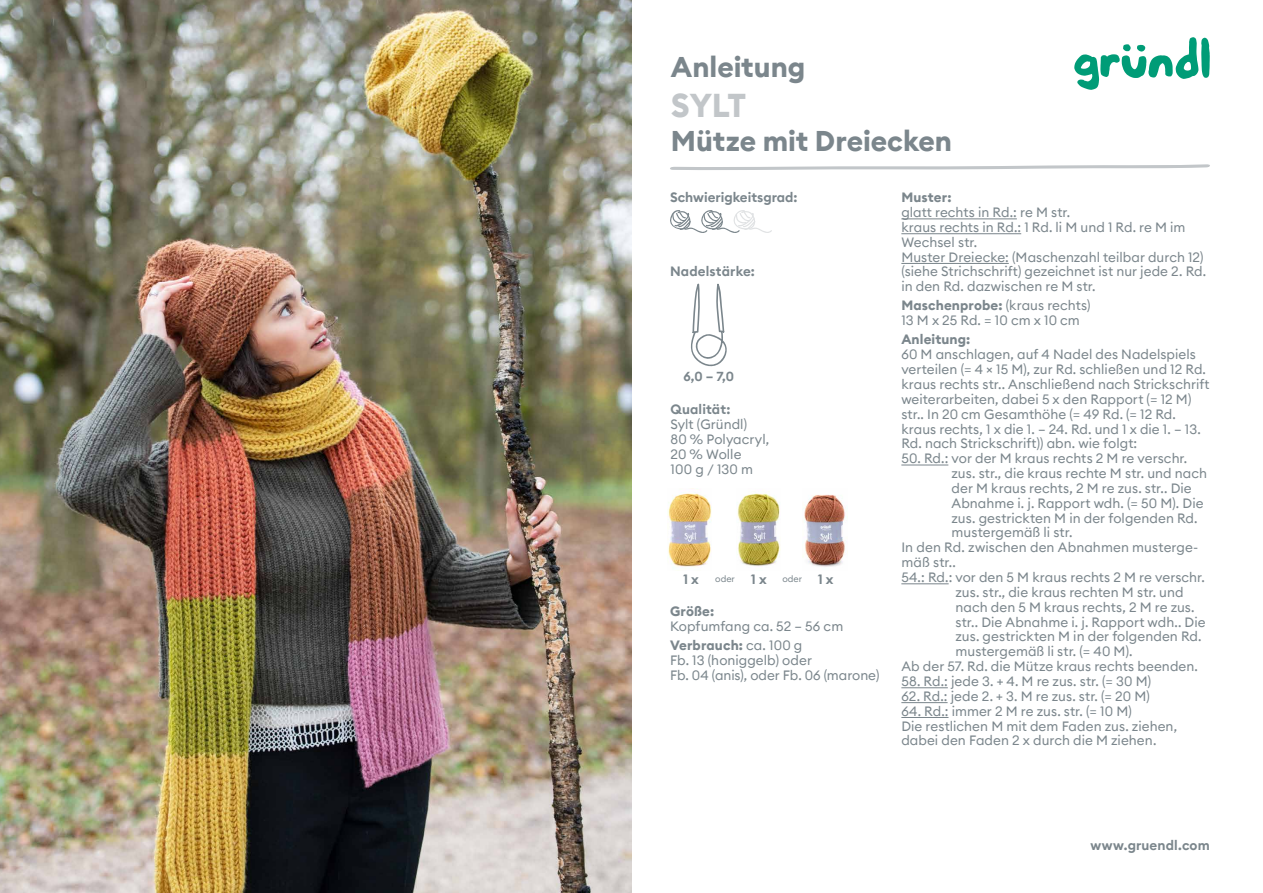
<style>
.page{position:relative;width:1263px;height:893px;background:#fff}
.page>*{position:absolute;margin:0;border:0;box-sizing:border-box;transform-origin:0 0}
.t1{font:700 33px "Euclid Circular B";color:#c2c6c9}
.t2{font:700 28.5px "Euclid Circular B";color:#7b868c}
.t3{font:13.5px/14.9px "Euclid Circular B";letter-spacing:.005em;color:#7b868c}
.t4{font:600 13.5px "Euclid Circular B";letter-spacing:.005em;color:#7b868c}
.t5{font:700 13.5px "Euclid Circular B";letter-spacing:.01em;color:#7b868c}
.t6{font:600 13.05px "Euclid Circular B";color:#7b868c}
.t7{font:9px "Euclid Circular B";color:#7b868c}
.s1{font-weight:600;font-size:13.5px}
.s2{font-weight:700}
</style>
<div class="page">
<svg style="left:691px;top:283px;width:36px;height:84px"></svg>
<svg style="left:1074px;top:37px;width:136px;height:53px"></svg>
<hr style="left:901px;top:218px;width:116px;height:1px;background:#7b868c">
<hr style="left:901px;top:233px;width:120px;height:1px;background:#7b868c">
<hr style="left:901px;top:263px;width:108px;height:1px;background:#7b868c">
<hr style="left:901px;top:464px;width:47px;height:1px;background:#7b868c">
<hr style="left:901px;top:583px;width:48px;height:1px;background:#7b868c">
<hr style="left:901px;top:687px;width:47px;height:1px;background:#7b868c">
<hr style="left:901px;top:702px;width:46px;height:1px;background:#7b868c">
<hr style="left:901px;top:717px;width:47px;height:1px;background:#7b868c">
<svg style="left:670px;top:210px;width:102px;height:23px"></svg>
<img style="left:0;top:0;width:631px;height:893px">
<img style="left:803px;top:494px;width:42px;height:73px">
<img style="left:737px;top:491px;width:43px;height:75px">
<img style="left:668px;top:488px;width:44px;height:80px">
<svg style="left:670px;top:164px;width:540px;height:6px"></svg>
<h2 class="t2" style="left:671px;top:48px;width:136px">Anleitung</h2>
<h1 class="t1" style="left:671px;top:84px;width:77px">SYLT</h1>
<h2 class="t2" style="left:671px;top:122px;width:283px">Mütze mit Dreiecken</h2>
<p class="t4" style="left:670px;top:189px;width:129px">Schwierigkeitsgrad:</p>
<p class="t4" style="left:670px;top:262px;width:86px">Nadelstärke:</p>
<p class="t6" style="left:683px;top:368px;width:52px">6,0 – 7,0</p>
<p class="t4" style="left:670px;top:401px;width:61px">Qualität:</p>
<p class="t3" style="left:670px;top:417px;width:100px">Sylt (Gründl)<br>80 % Polyacryl,<br>20 % Wolle<br>100 g / 130 m</p>
<p class="t7" style="left:683px;top:573px;width:152px"><span class="s1">1 x</span> oder <span class="s1">1 x</span> oder <span class="s1">1 x</span></p>
<p class="t5" style="left:670px;top:602px;width:46px">Größe:</p>
<p class="t3" style="left:670px;top:616px;width:175px;line-height:19px">Kopfumfang ca. 52 – 56 cm<br><span class="s2">Verbrauch:</span> ca. 100 g</p>
<p class="t3" style="left:670px;top:652px;width:211px">Fb. 13 (honiggelb) oder<br>Fb. 04 (anis), oder Fb. 06 (marone)</p>
<p class="t5" style="left:901px;top:189px;width:52px">Muster:</p>
<p class="t3" style="left:901px;top:205px;width:306px">glatt rechts in Rd.: re M str.<br>kraus rechts in Rd.: 1 Rd. li M und 1 Rd. re M im Wechsel str.<br>Muster Dreiecke: (Maschenzahl teilbar durch 12) (siehe Strichschrift) gezeichnet ist nur jede 2. Rd. in den Rd. dazwischen re M str.</p>
<p class="t3" style="left:901px;top:298px;width:191px"><span class="s2">Maschenprobe:</span> (kraus rechts)<br>13 M x 25 Rd. = 10 cm x 10 cm</p>
<p class="t5" style="left:901px;top:331px;width:71px">Anleitung:</p>
<p class="t3" style="left:901px;top:347px;width:310px">60 M anschlagen, auf 4 Nadel des Nadelspiels verteilen (= 4 × 15 M), zur Rd. schließen und 12 Rd. kraus rechts str.. Anschließend nach Strickschrift weiterarbeiten, dabei 5 x den Rapport (= 12 M) str.. In 20 cm Gesamthöhe (= 49 Rd. (= 12 Rd. kraus rechts, 1 x die 1. – 24. Rd. und 1 x die 1. – 13.<br>Rd. nach Strickschrift)) abn. wie folgt:</p>
<p class="t3" style="left:901px;top:451px;width:287px">50. Rd.: vor der M kraus rechts 2 M re verschr.</p>
<p class="t3" style="left:951px;top:466px;width:257px">zus. str., die kraus rechte M str. und nach</p>
<p class="t3" style="left:951px;top:481px;width:242px">der M kraus rechts, 2 M re zus. str.. Die</p>
<p class="t3" style="left:951px;top:495px;width:254px">Abnahme i. j. Rapport wdh. (= 50 M). Die</p>
<p class="t3" style="left:951px;top:510px;width:248px">zus. gestrickten M in der folgenden Rd.</p>
<p class="t3" style="left:951px;top:525px;width:122px">mustergemäß li str.</p>
<p class="t3" style="left:901px;top:540px;width:299px">In den Rd. zwischen den Abnahmen musterge-</p>
<p class="t3" style="left:901px;top:555px;width:56px">mäß str..</p>
<p class="t3" style="left:901px;top:570px;width:305px">54.: Rd.: vor den 5 M kraus rechts 2 M re verschr.</p>
<p class="t3" style="left:955px;top:584px;width:230px">zus. str., die kraus rechten M str. und</p>
<p class="t3" style="left:955px;top:599px;width:241px">nach den 5 M kraus rechts, 2 M re zus.</p>
<p class="t3" style="left:955px;top:614px;width:252px">str.. Die Abnahme i. j. Rapport wdh.. Die</p>
<p class="t3" style="left:955px;top:629px;width:248px">zus. gestrickten M in der folgenden Rd.</p>
<p class="t3" style="left:955px;top:644px;width:179px">mustergemäß li str. (= 40 M).</p>
<p class="t3" style="left:901px;top:659px;width:298px">Ab der 57. Rd. die Mütze kraus rechts beenden.</p>
<p class="t3" style="left:901px;top:674px;width:251px">58. Rd.: jede 3. + 4. M re zus. str. (= 30 M)</p>
<p class="t3" style="left:901px;top:688px;width:250px">62. Rd.: jede 2. + 3. M re zus. str. (= 20 M)</p>
<p class="t3" style="left:901px;top:703px;width:277px">64. Rd.: immer 2 M re zus. str. (= 10 M)<br>Die restlichen M mit dem Faden zus. ziehen, dabei den Faden 2 x durch die M ziehen.</p>
<p class="t4" style="left:1091px;top:836px;width:121px">www.gruendl.com</p>
</div>
